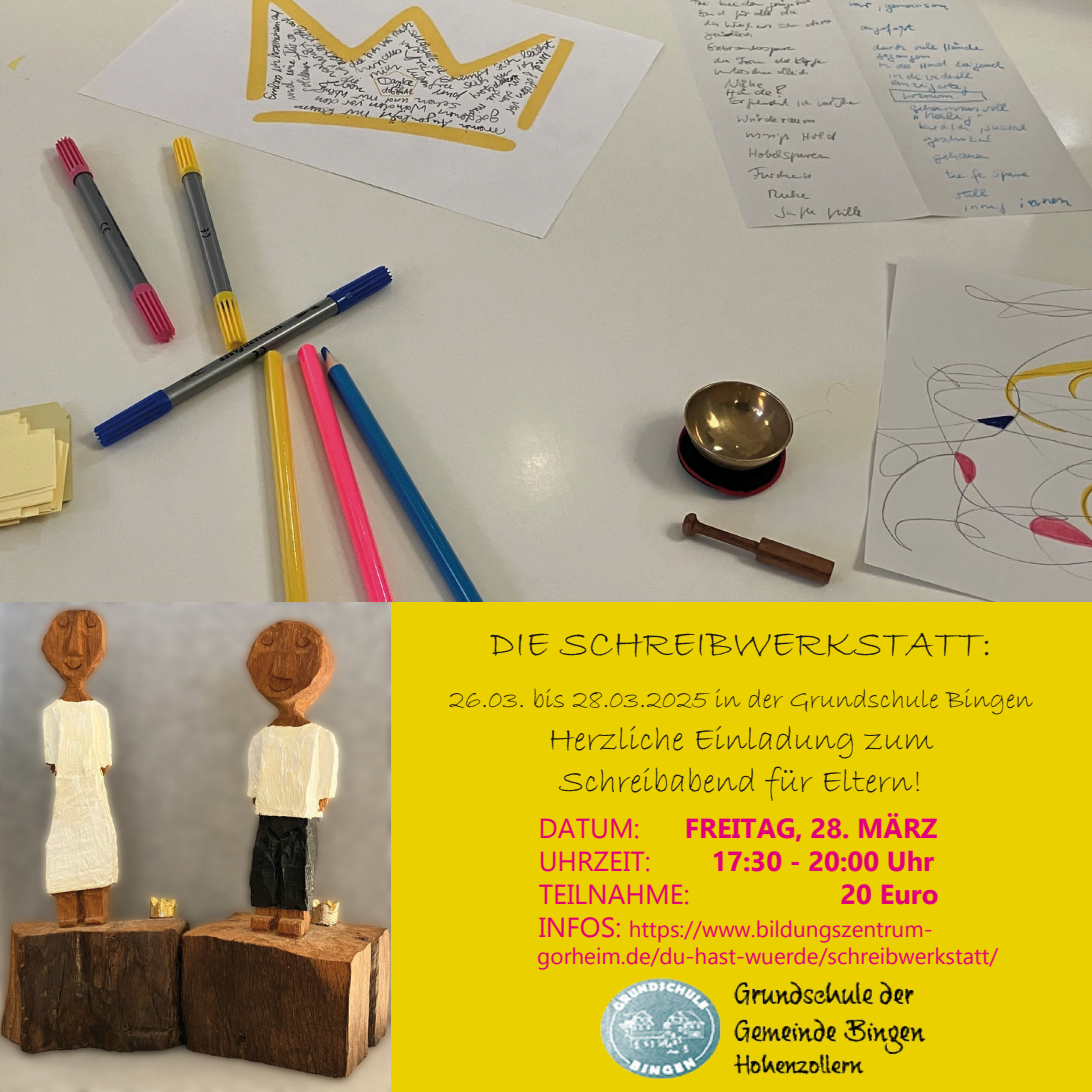
<style>
.page{position:relative;width:1092px;height:1092px;background:#fff}
.page>*{position:absolute;margin:0;border:0;box-sizing:border-box;transform-origin:0 0}
.t1{font:40px "Bradley Hand ITC";color:#1a171c}
.t2{font:35px "Bradley Hand ITC";color:#1a171c}
.t3{font:27.5px "Bradley Hand ITC";color:#1a171c}
.t4{font:700 27.5px "Gadugi";color:#e2007a}
.t5{font:27.5px "Gadugi";color:#e2007a}
.t6{font:22.5px "Gadugi";color:#e2007a}
.s1{font-size:27.5px}
</style>
<div class="page">
<img style="left:0;top:0;width:1091px;height:602px">
<div style="left:390px;top:602px;width:701px;height:489px;background:#ebd000"></div>
<img style="left:600px;top:978px;width:326px;height:101px">
<img style="left:0;top:602px;width:390px;height:489px">
<p class="t1" style="left:490px;top:618px;width:503px">DIE SCHREIBWERKSTATT:</p>
<p class="t3" style="left:449px;top:681px;width:585px">26.03. bis 28.03.2025 in der Grundschule Bingen</p>
<p class="t2" style="left:548px;top:716px;width:387px">Herzliche Einladung zum</p>
<p class="t2" style="left:559px;top:758px;width:365px">Schreibabend für Eltern!</p>
<p class="t5" style="left:538px;top:811px;width:102px">DATUM:</p>
<p class="t4" style="left:684px;top:811px;width:254px">FREITAG, 28. MÄRZ</p>
<p class="t5" style="left:538px;top:844px;width:114px">UHRZEIT:</p>
<p class="t4" style="left:711px;top:844px;width:224px">17:30 - 20:00 Uhr</p>
<p class="t5" style="left:538px;top:877px;width:153px">TEILNAHME:</p>
<p class="t4" style="left:840px;top:877px;width:100px">20 Euro</p>
<p class="t6" style="left:538px;top:915px;width:395px"><span class="s1">INFOS:</span> https://www.bildungszentrum-</p>
<p class="t6" style="left:537px;top:942px;width:462px">gorheim.de/du-hast-wuerde/schreibwerkstatt/</p>
</div>
